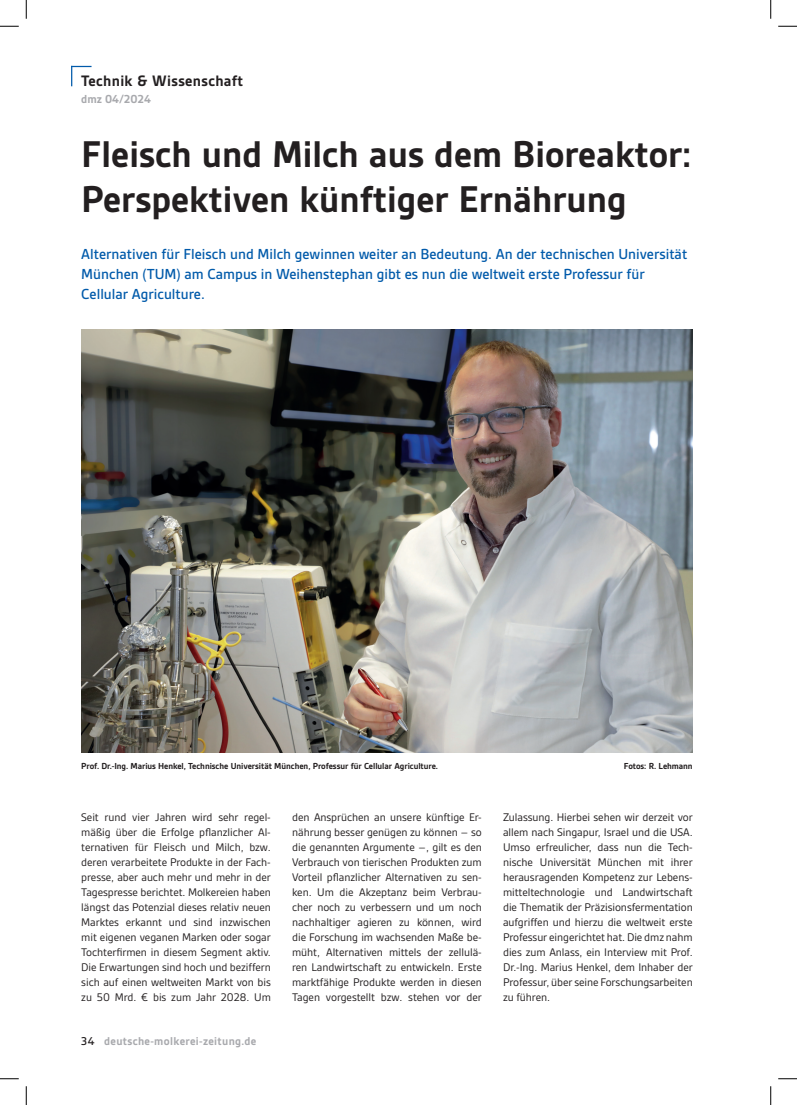
<style>
.page{position:relative;width:797px;height:1105px;background:#fff}
.page>*{position:absolute;margin:0;border:0;box-sizing:border-box;transform-origin:0 0}
.t1{font:700 40px/45px "Gesta";color:#231f20}
.t2{font:700 16.25px "Gesta";letter-spacing:.02em;color:#231f20}
.t3{font:500 15.62px/20px "Gesta";color:#015aaa}
.t4{font:700 12.5px "Gesta";color:#a8a9ad}
.t5{font:700 12.25px "Gesta";letter-spacing:.025em;color:#a8a9ad}
.t6{font:11.88px/15px "Gesta";letter-spacing:-.005em;color:#231f20;text-align:justify}
.t7{font:700 9.38px "Gesta";letter-spacing:-.005em;color:#231f20}
.s1{font-weight:500;color:#231f20}
</style>
<div class="page">
<svg style="left:71px;top:66px;width:20px;height:20px"></svg>
<img style="left:81px;top:330px;width:611px;height:422px">
<svg style="left:0;top:25px;width:19px;height:2px"></svg>
<svg style="left:778px;top:25px;width:19px;height:2px"></svg>
<svg style="left:0;top:1078px;width:19px;height:1px"></svg>
<svg style="left:778px;top:1078px;width:19px;height:1px"></svg>
<svg style="left:25px;top:0;width:2px;height:19px"></svg>
<svg style="left:25px;top:1086px;width:2px;height:19px"></svg>
<svg style="left:770px;top:0;width:1px;height:19px"></svg>
<svg style="left:770px;top:1086px;width:1px;height:19px"></svg>
<h2 class="t2" style="left:81px;top:72px;width:164px">Technik &amp; Wissenschaft</h2>
<p class="t4" style="left:81px;top:91px;width:71px">dmz 04/2024</p>
<h1 class="t1" style="left:81px;top:132px;width:611px">Fleisch und Milch aus dem Bioreaktor:<br>Perspektiven künftiger Ernährung</h1>
<h3 class="t3" style="left:81px;top:244px;width:607px">Alternativen für Fleisch und Milch gewinnen weiter an Bedeutung. An der technischen Universität<br>München (TUM) am Campus in Weihenstephan gibt es nun die weltweit erste Professur für<br>Cellular Agriculture.</h3>
<p class="t7" style="left:81px;top:761px;width:358px">Prof. Dr.-Ing. Marius Henkel, Technische Universität München, Professur für Cellular Agriculture.</p>
<p class="t7" style="left:624px;top:761px;width:70px">Fotos: R. Lehmann</p>
<p class="t6" style="left:81px;top:810px;width:191px">Seit rund vier Jahren wird sehr regel&shy;mäßig über die Erfolge pflanzlicher Al&shy;ternativen für Fleisch und Milch, bzw. deren verarbeitete Produkte in der Fach&shy;presse, aber auch mehr und mehr in der Tagespresse berichtet. Molkereien haben längst das Potenzial dieses relativ neuen Marktes erkannt und sind inzwischen mit eigenen veganen Marken oder sogar Tochterfirmen in diesem Segment aktiv.<br>Die Erwartungen sind hoch und beziffern sich auf einen weltweiten Markt von bis zu 50 Mrd. € bis zum Jahr 2028. Um</p>
<p class="t6" style="left:292px;top:810px;width:191px">den Ansprüchen an unsere künftige Er&shy;nährung besser genügen zu können – so die genannten Argumente –, gilt es den Verbrauch von tierischen Produkten zum Vorteil pflanzlicher Alternativen zu sen&shy;ken. Um die Akzeptanz beim Verbrau&shy;cher noch zu verbessern und um noch nachhaltiger agieren zu können, wird die Forschung im wachsenden Maße be&shy;müht, Alternativen mittels der zellulä&shy;ren Landwirtschaft zu entwickeln. Erste marktfähige Produkte werden in diesen Tagen vorgestellt bzw. stehen vor der</p>
<p class="t6" style="left:503px;top:810px;width:191px">Zulassung. Hierbei sehen wir derzeit vor allem nach Singapur, Israel und die USA.<br>Umso erfreulicher, dass nun die Tech&shy;nische Universität München mit ihrer herausragenden Kompetenz zur Lebens&shy;mitteltechnologie und Landwirtschaft die Thematik der Präzisionsfermentation aufgriffen und hierzu die weltweit erste Professur eingerichtet hat. Die dmz nahm dies zum Anlass, ein Interview mit Prof.<br>Dr.-Ing. Marius Henkel, dem Inhaber der Professur, über seine Forschungsarbeiten zu führen.</p>
<p class="t5" style="left:81px;top:1034px;width:177px"><span class="s1">34</span> deutsche-molkerei-zeitung.de</p>
</div>
